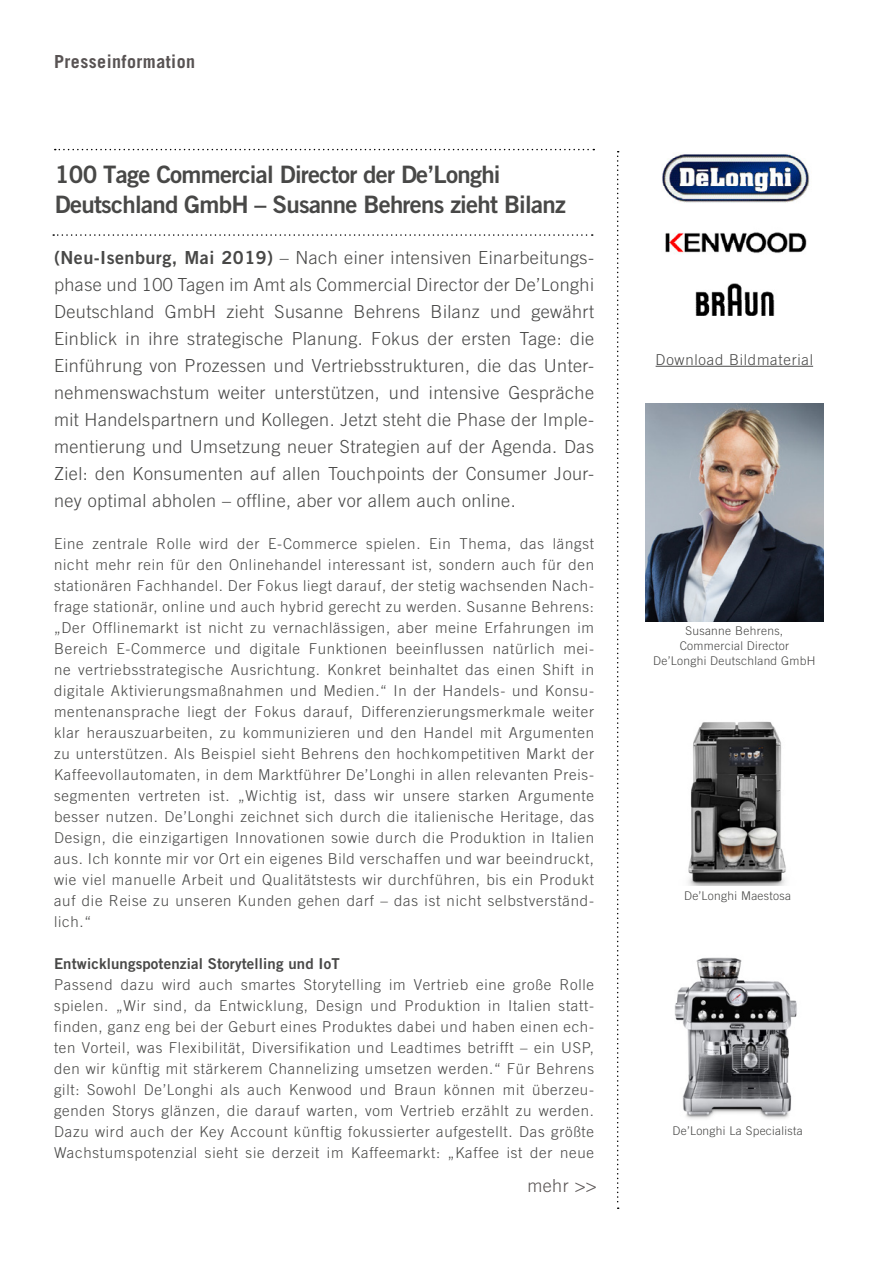
<style>
.page{position:relative;width:893px;height:1263px;background:#fff}
.page>*{position:absolute;margin:0;border:0;box-sizing:border-box;transform-origin:0 0}
.t1{font:24px/30px "Trade Gothic LT Bold Two";letter-spacing:-.03em;color:#484847}
.t2{font:300 18px/27px "Trade Gothic LT";letter-spacing:.025em;color:#484847;text-align:justify}
.t3{font:700 18px "Trade Gothic LT";letter-spacing:.025em;color:#585353}
.t4{font:300 18px "Trade Gothic LT";color:#585353}
.t5{font:300 15px/21px "Trade Gothic LT";letter-spacing:.05em;color:#484847;text-align:justify}
.t6{font:15px "Trade Gothic LT Bold Two";letter-spacing:.01em;color:#484847}
.t7{font:300 12px/15px "Trade Gothic LT";letter-spacing:.025em;color:#484847;text-align:center}
.s1{font-family:"Trade Gothic LT Bold Two";font-weight:400}
</style>
<div class="page">
<svg style="left:55px;top:149px;width:539px;height:1px"></svg>
<svg style="left:53px;top:234px;width:540px;height:2px"></svg>
<svg style="left:617px;top:151px;width:2px;height:1058px"></svg>
<hr style="left:656px;top:366px;width:157px;height:1px;background:#484847">
<img style="left:688px;top:721px;width:98px;height:164px">
<img style="left:674px;top:957px;width:123px;height:162px">
<img style="left:662px;top:154px;width:148px;height:162px">
<img style="left:646px;top:404px;width:177px;height:218px">
<p class="t3" style="left:54px;top:50px;width:143px">Presseinformation</p>
<h1 class="t1" style="left:55px;top:159px;width:512px">100 Tage Commercial Director der De’Longhi<br>Deutschland GmbH – Susanne Behrens zieht Bilanz</h1>
<p class="t2" style="left:54px;top:243px;width:542px"><span class="s1">(Neu-Isenburg, Mai 2019)</span> – Nach einer intensiven Einarbeitungs&shy;phase und 100 Tagen im Amt als Commercial Director der De’Longhi Deutschland GmbH zieht Susanne Behrens Bilanz und gewährt Einblick in ihre strategische Planung. Fokus der ersten Tage: die Einführung von Prozessen und Vertriebsstrukturen, die das Unter&shy;nehmenswachstum weiter unterstützen, und intensive Gespräche mit Handelspartnern und Kollegen. Jetzt steht die Phase der Imple&shy;mentierung und Umsetzung neuer Strategien auf der Agenda. Das Ziel: den Konsumenten auf allen Touchpoints der Consumer Jour&shy;ney optimal abholen – offline, aber vor allem auch online.</p>
<p class="t5" style="left:54px;top:533px;width:542px">Eine zentrale Rolle wird der E-Commerce spielen. Ein Thema, das längst nicht mehr rein für den Onlinehandel interessant ist, sondern auch für den stationären Fachhandel. Der Fokus liegt darauf, der stetig wachsenden Nach&shy;frage stationär, online und auch hybrid gerecht zu werden. Susanne Behrens: „Der Offlinemarkt ist nicht zu vernachlässigen, aber meine Erfahrungen im Bereich E-Commerce und digitale Funktionen beeinflussen natürlich mei&shy;ne vertriebsstrategische Ausrichtung. Konkret beinhaltet das einen Shift in digitale Aktivierungsmaßnahmen und Medien.“ In der Handels- und Konsu&shy;mentenansprache liegt der Fokus darauf, Differenzierungsmerkmale weiter klar herauszuarbeiten, zu kommunizieren und den Handel mit Argumenten zu unterstützen. Als Beispiel sieht Behrens den hochkompetitiven Markt der Kaffeevollautomaten, in dem Marktführer De’Longhi in allen relevanten Preis&shy;segmenten vertreten ist. „Wichtig ist, dass wir unsere starken Argumente besser nutzen. De’Longhi zeichnet sich durch die italienische Heritage, das Design, die einzigartigen Innovationen sowie durch die Produktion in Italien aus. Ich konnte mir vor Ort ein eigenes Bild verschaffen und war beeindruckt, wie viel manuelle Arbeit und Qualitätstests wir durchführen, bis ein Produkt auf die Reise zu unseren Kunden gehen darf – das ist nicht selbstverständ&shy;lich.“</p>
<p class="t6" style="left:54px;top:954px;width:287px">Entwicklungspotenzial Storytelling und IoT</p>
<p class="t5" style="left:54px;top:974px;width:542px">Passend dazu wird auch smartes Storytelling im Vertrieb eine große Rolle spielen. „Wir sind, da Entwicklung, Design und Produktion in Italien statt&shy;finden, ganz eng bei der Geburt eines Produktes dabei und haben einen ech&shy;ten Vorteil, was Flexibilität, Diversifikation und Leadtimes betrifft – ein USP, den wir künftig mit stärkerem Channelizing umsetzen werden.“ Für Behrens gilt: Sowohl De’Longhi als auch Kenwood und Braun können mit überzeu&shy;genden Storys glänzen, die darauf warten, vom Vertrieb erzählt zu werden.<br>Dazu wird auch der Key Account künftig fokussierter aufgestellt. Das größte Wachstumspotenzial sieht sie derzeit im Kaffeemarkt: „Kaffee ist der neue</p>
<p class="t4" style="left:527px;top:1175px;width:71px">mehr &gt;&gt;</p>
<p class="t5" style="left:656px;top:349px;width:159px">Download Bildmaterial</p>
<p class="t7" style="left:653px;top:623px;width:164px">Susanne Behrens,<br>Commercial Director<br>De’Longhi Deutschland GmbH</p>
<p class="t7" style="left:684px;top:888px;width:109px">De’Longhi Maestosa</p>
<p class="t7" style="left:672px;top:1123px;width:132px">De’Longhi La Specialista</p>
</div>
